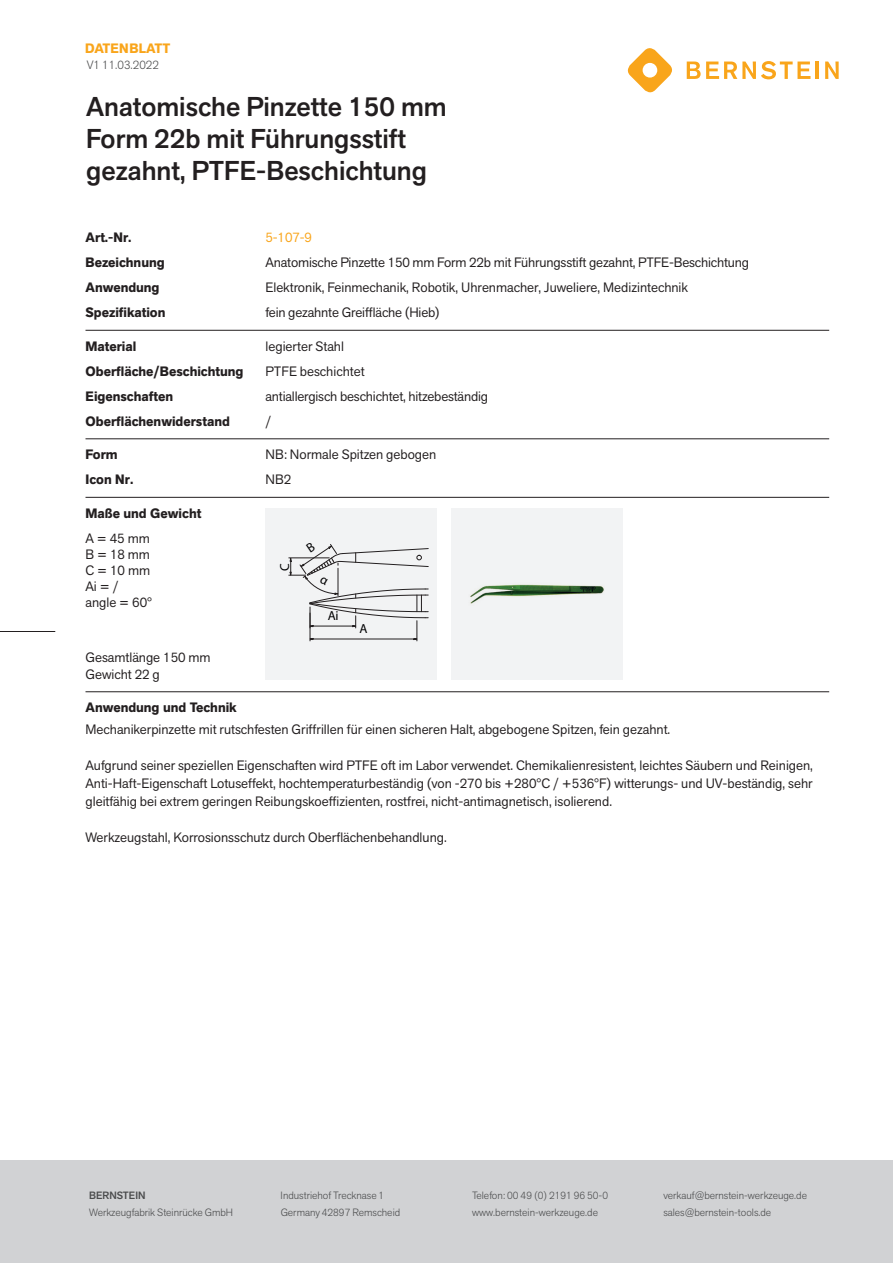
<style>
.page{position:relative;width:893px;height:1263px;background:#fff}
.page>*{position:absolute;margin:0;border:0;box-sizing:border-box;transform-origin:0 0}
.t1{font:500 27px/32.4px "Akzid Grtsk Next";color:#231f20}
.t2{font:13.5px/16.2px "Akzid Grtsk Next";color:#231f20}
.t3{font:700 13.5px "Akzid Grtsk Next";color:#231f20}
.t4{font:700 13.5px "Akzid Grtsk Next";letter-spacing:.01em;color:#f9a51b}
.t5{font:13.5px "Akzid Grtsk Next";color:#f9a51b}
.t6{font:13.05px "ISOCPEUR";color:#000001}
.t7{font:300 12px "Akzid Grtsk Next";color:#4b4c4d}
.t8{font:300 10.5px "Akzid Grtsk Next";color:#4b4c4d}
.t9{font:500 10.5px "Akzid Grtsk Next";color:#4b4c4d}
</style>
<div class="page">
<div style="left:0;top:1161px;width:893px;height:102px;background:#d1d2d4"></div>
<hr style="left:86px;top:330px;width:743px;height:1px;background:#231f20">
<hr style="left:86px;top:439px;width:743px;height:1px;background:#231f20">
<hr style="left:86px;top:497px;width:743px;height:1px;background:#231f20">
<hr style="left:86px;top:691px;width:743px;height:1px;background:#231f20">
<div style="left:451px;top:508px;width:171px;height:171px;background:#f2f3f4"></div>
<img style="left:470px;top:584px;width:134px;height:20px">
<div style="left:266px;top:508px;width:171px;height:172px;background:#f2f3f4"></div>
<svg style="left:627px;top:48px;width:45px;height:45px"></svg>
<svg style="left:687px;top:61px;width:123px;height:18px"></svg>
<hr style="left:815px;top:62px;width:4px;height:17px;background:#f9a51b">
<svg style="left:825px;top:62px;width:14px;height:17px"></svg>
<hr style="left:0;top:631px;width:55px;height:1px;background:#231f20">
<svg style="left:289px;top:544px;width:140px;height:97px"></svg>
<p class="t4" style="left:85px;top:39px;width:87px">DATENBLATT</p>
<p class="t7" style="left:87px;top:57px;width:74px">V1 11.03.2022</p>
<h1 class="t1" style="left:86px;top:90px;width:362px">Anatomische Pinzette 150 mm<br>Form 22b mit Führungsstift gezahnt, PTFE-Beschichtung</h1>
<p class="t3" style="left:86px;top:229px;width:48px">Art.-Nr.</p>
<p class="t5" style="left:265px;top:229px;width:48px">5-107-9</p>
<p class="t3" style="left:86px;top:254px;width:81px">Bezeichnung</p>
<p class="t2" style="left:265px;top:254px;width:485px">Anatomische Pinzette 150 mm Form 22b mit Führungsstift gezahnt, PTFE-Beschichtung</p>
<p class="t3" style="left:86px;top:279px;width:76px">Anwendung</p>
<p class="t2" style="left:265px;top:279px;width:424px">Elektronik, Feinmechanik, Robotik, Uhrenmacher, Juweliere, Medizintechnik</p>
<p class="t3" style="left:86px;top:304px;width:81px">Spezifikation</p>
<p class="t2" style="left:265px;top:304px;width:176px">fein gezahnte Greiffläche (Hieb)</p>
<p class="t3" style="left:86px;top:337px;width:52px">Material</p>
<p class="t2" style="left:265px;top:338px;width:80px">legierter Stahl</p>
<p class="t3" style="left:86px;top:362px;width:159px">Oberfläche/Beschichtung</p>
<p class="t2" style="left:265px;top:363px;width:101px">PTFE beschichtet</p>
<p class="t3" style="left:86px;top:387px;width:89px">Eigenschaften</p>
<p class="t2" style="left:265px;top:388px;width:224px">antiallergisch beschichtet, hitzebeständig</p>
<p class="t3" style="left:86px;top:412px;width:146px">Oberflächenwiderstand</p>
<p class="t2" style="left:265px;top:413px;width:7px">/</p>
<p class="t3" style="left:86px;top:446px;width:34px">Form</p>
<p class="t2" style="left:265px;top:446px;width:172px">NB: Normale Spitzen gebogen</p>
<p class="t3" style="left:86px;top:471px;width:49px">Icon Nr.</p>
<p class="t2" style="left:265px;top:471px;width:27px">NB2</p>
<p class="t3" style="left:86px;top:504px;width:117px">Maße und Gewicht</p>
<p class="t2" style="left:86px;top:530px;width:68px">A = 45 mm<br>B = 18 mm<br>C = 10 mm<br>Ai = / angle = 60°</p>
<p class="t6" style="left:277px;top:571px;width:9px;rotate:-90deg">C</p>
<p class="t6" style="left:328px;top:607px;width:12px">Ai</p>
<p class="t6" style="left:360px;top:620px;width:10px">A</p>
<p class="t2" style="left:86px;top:649px;width:127px">Gesamtlänge 150 mm<br>Gewicht 22 g</p>
<p class="t3" style="left:86px;top:698px;width:153px">Anwendung und Technik</p>
<p class="t2" style="left:86px;top:721px;width:586px">Mechanikerpinzette mit rutschfesten Griffrillen für einen sicheren Halt, abgebogene Spitzen, fein gezahnt.</p>
<p class="t2" style="left:86px;top:756px;width:729px;line-height:18px;text-align:justify">Aufgrund seiner speziellen Eigenschaften wird PTFE oft im Labor verwendet. Chemikalienresistent, leichtes Säubern und Reinigen, Anti-Haft-Eigenschaft Lotuseffekt, hochtemperaturbeständig (von -270 bis +280°C / +536°F) witterungs- und UV-beständig, sehr gleitfähig bei extrem geringen Reibungskoeffizienten, rostfrei, nicht-antimagnetisch, isolierend.</p>
<p class="t2" style="left:86px;top:829px;width:363px">Werkzeugstahl, Korrosionsschutz durch Oberflächenbehandlung.</p>
<p class="t9" style="left:89px;top:1189px;width:58px">BERNSTEIN</p>
<p class="t8" style="left:281px;top:1189px;width:105px">Industriehof Trecknase 1</p>
<p class="t8" style="left:472px;top:1189px;width:138px">Telefon: 00 49 (0) 2191 96 50-0</p>
<p class="t8" style="left:663px;top:1189px;width:145px">verkauf@bernstein-werkzeuge.de</p>
<p class="t8" style="left:89px;top:1205px;width:145px">Werkzeugfabrik Steinrücke GmbH</p>
<p class="t8" style="left:281px;top:1205px;width:121px">Germany 42897 Remscheid</p>
<p class="t8" style="left:472px;top:1205px;width:127px">www.bernstein-werkzeuge.de</p>
<p class="t8" style="left:663px;top:1205px;width:109px">sales@bernstein-tools.de</p>
</div>
